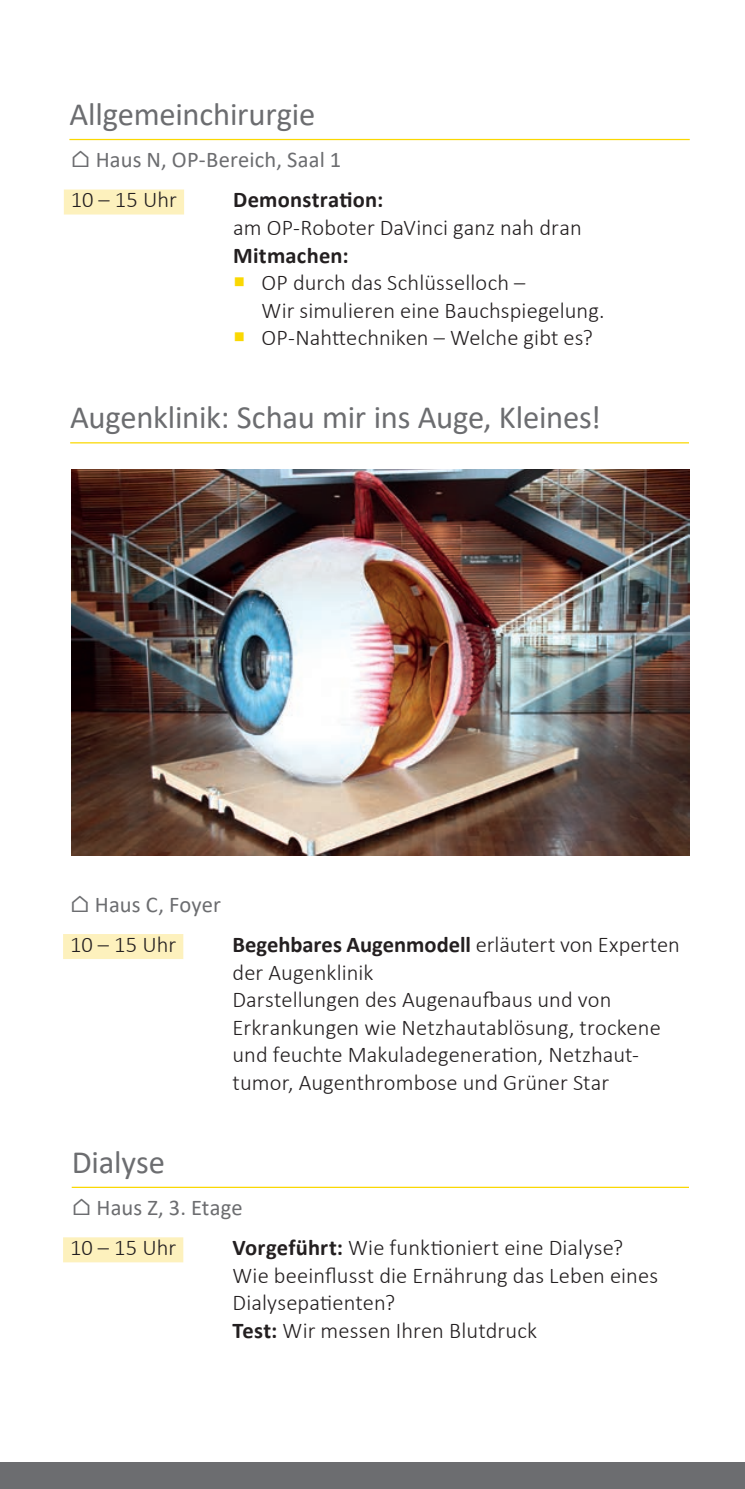
<style>
.page{position:relative;width:745px;height:1489px;background:#fff}
.page>*{position:absolute;margin:0;border:0;box-sizing:border-box;transform-origin:0 0}
.t1{font:32.5px "Calibri";letter-spacing:-.01em;color:#6c6d70}
.t2{font:300 22.5px/27.5px "Calibri";letter-spacing:.005em;color:#231f20}
.t3{font:22.5px "Calibri";letter-spacing:.005em;color:#6c6d70}
.t4{font:700 22.5px "Calibri";letter-spacing:.01em;color:#231f20}
.s1{color:#fad802}
.s2{font-weight:700}
</style>
<div class="page">
<div style="left:0;top:1462px;width:744px;height:26px;background:#6c6d70"></div>
<img style="left:72px;top:469px;width:616px;height:386px">
<hr style="left:69px;top:139px;width:620px;height:1px;background:#fad802">
<div style="left:64px;top:189px;width:120px;height:25px;background:#fdf1bd"></div>
<hr style="left:70px;top:442px;width:618px;height:1px;background:#fad802">
<div style="left:63px;top:934px;width:120px;height:25px;background:#fdf1bd"></div>
<hr style="left:72px;top:1186px;width:616px;height:1px;background:#fad802">
<div style="left:63px;top:1237px;width:120px;height:25px;background:#fdf1bd"></div>
<h1 class="t1" style="left:69px;top:91px;width:247px">Allgemeinchirurgie</h1>
<p class="t3" style="left:71px;top:144px;width:272px">⌂ Haus N, OP-Bereich, Saal 1</p>
<p class="t2" style="left:71px;top:186px;width:107px">10 – 15 Uhr</p>
<p class="t4" style="left:233px;top:184px;width:151px">Demonstration:</p>
<p class="t2" style="left:233px;top:213px;width:350px">am OP-Roboter DaVinci ganz nah dran</p>
<p class="t4" style="left:233px;top:239px;width:117px">Mitmachen:</p>
<p class="t2" style="left:261px;top:269px;width:344px;text-indent:-28px"><span class="s1">○</span> OP durch das Schlüsselloch –<br>Wir simulieren eine Bauchspiegelung.</p>
<p class="t2" style="left:233px;top:324px;width:361px"><span class="s1">○</span> OP-Nahttechniken – Welche gibt es?</p>
<h1 class="t1" style="left:70px;top:394px;width:532px">Augenklinik: Schau mir ins Auge, Kleines!</h1>
<p class="t3" style="left:70px;top:888px;width:152px">⌂ Haus C, Foyer</p>
<p class="t2" style="left:70px;top:930px;width:107px">10 – 15 Uhr</p>
<p class="t2" style="left:232px;top:930px;width:448px"><span class="s2">Begehbares Augenmodell</span> erläutert von Experten der Augenklinik<br>Darstellungen des Augenaufbaus und von Erkrankungen wie Netzhautablösung, trockene und feuchte Makuladegeneration, Netzhaut&shy;tumor, Augenthrombose und Grüner Star</p>
<h1 class="t1" style="left:72px;top:1139px;width:95px">Dialyse</h1>
<p class="t3" style="left:72px;top:1191px;width:172px">⌂ Haus Z, 3. Etage</p>
<p class="t2" style="left:70px;top:1233px;width:107px">10 – 15 Uhr</p>
<p class="t2" style="left:232px;top:1233px;width:427px"><span class="s2">Vorgeführt:</span> Wie funktioniert eine Dialyse?<br>Wie beeinflusst die Ernährung das Leben eines Dialysepatienten?<br><span class="s2">Test:</span> Wir messen Ihren Blutdruck</p>
</div>
